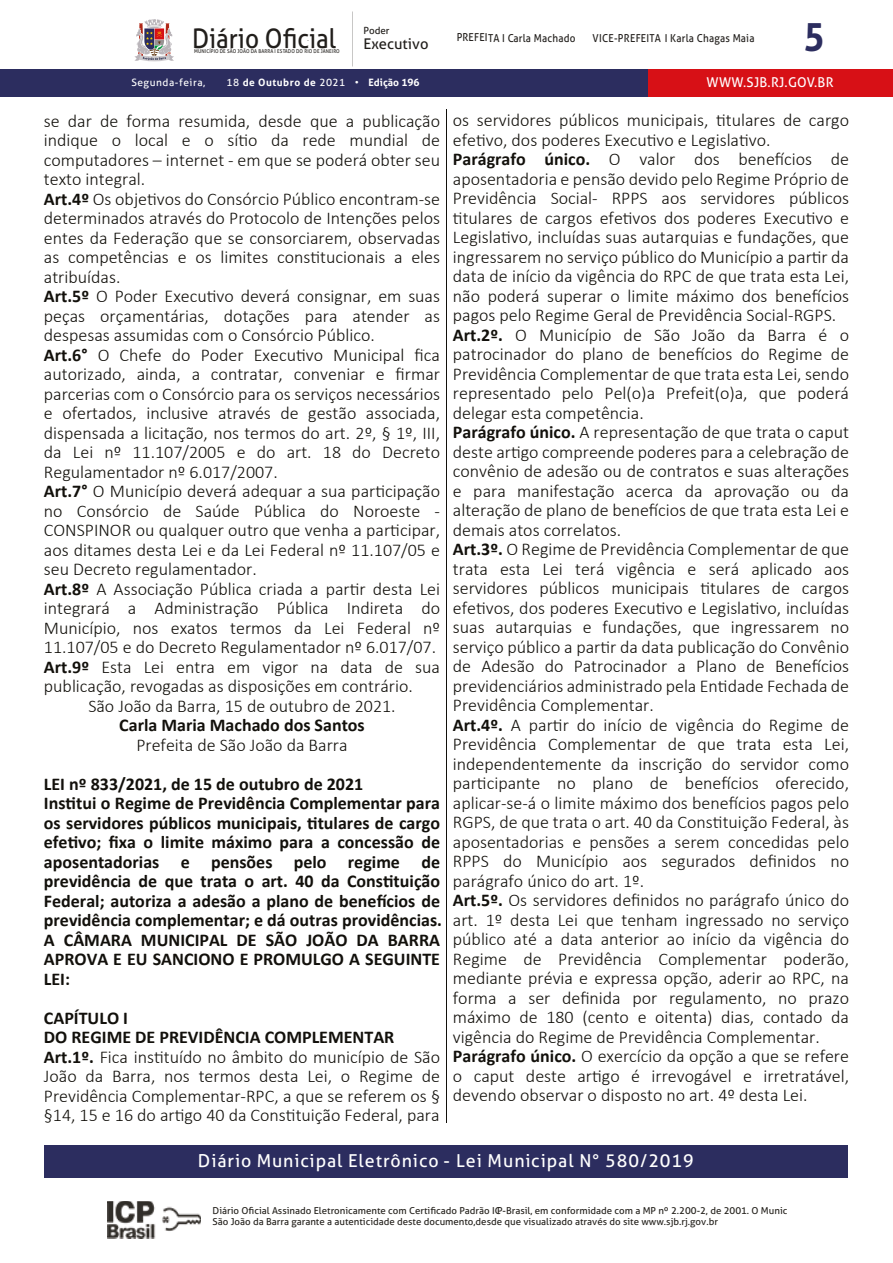
<style>
.page{position:relative;width:893px;height:1263px;background:#fff}
.page>*{position:absolute;margin:0;border:0;box-sizing:border-box;transform-origin:0 0}
.t1{font:700 39.3px "Aller";color:#2c2d5f;scale:.91 1}
.t2{font:27px "Aller";color:#211e1b;scale:.9 1}
.t3{font:300 18px/19.5px "Calibri";color:#12100b}
.t4{font:700 18px/19.5px "Calibri";color:#12100b}
.t5{font:17.85px "Aller";letter-spacing:.05em;color:#fff}
.t6{font:14.7px "Aller";color:#211e1b}
.t7{font:13.5px "Aller";letter-spacing:.02em;color:#fff}
.t8{font:10.95px "Aller";letter-spacing:.02em;color:#211e1b;scale:.91 1}
.t9{font:700 10.2px "Aller";letter-spacing:.05em;color:#fff}
.t10{font:10.2px "Aller";letter-spacing:.05em;color:#fff}
.t11{font:9.9px "Aller";color:#211e1b}
.t12{font:9.6px/11.6px "Aller";color:#26231e}
.t13{font:5.25px "Aller";letter-spacing:.02em;color:#211e1b;scale:.9 1}
.s1{font-weight:400}
.s2{font-weight:700}
</style>
<div class="page">
<hr style="left:446px;top:109px;width:1px;height:1013px;background:#12100b">
<img style="left:108px;top:1201px;width:93px;height:37px">
<div style="left:45px;top:1145px;width:803px;height:32px;background:#2c2d5f"></div>
<div style="left:0;top:69px;width:648px;height:28px;background:#2c2d5f"></div>
<div style="left:648px;top:69px;width:245px;height:28px;background:#d71016"></div>
<svg style="left:134px;top:19px;width:40px;height:42px"></svg>
<h2 class="t2" style="left:192px;top:22px;width:161px">Diário Oficial</h2>
<p class="t13" style="left:194px;top:48px;width:163px">MUNICÍPIO DE SÃO JOÃO DA BARRA I ESTADO DO RIO DE JANEIRO</p>
<p class="t11" style="left:363px;top:25px;width:28px">Poder</p>
<p class="t6" style="left:363px;top:35px;width:66px">Executivo</p>
<p class="t8" style="left:457px;top:31px;width:132px">PREFEITA I Carla Machado</p>
<p class="t8" style="left:593px;top:31px;width:179px">VICE-PREFEITA I Karla Chagas Maia</p>
<h1 class="t1" style="left:803px;top:13px;width:25px">5</h1>
<p class="t10" style="left:131px;top:76px;width:75px">Segunda-feira,</p>
<p class="t9" style="left:226px;top:76px;width:195px"><span class="s1">18</span> de Outubro de <span class="s1">2021 •</span> Edição 196</p>
<p class="t7" style="left:707px;top:74px;width:128px">WWW.SJB.RJ.GOV.BR</p>
<p class="t3" style="left:44px;top:111px;width:398px">se dar de forma resumida, desde que a publicação</p>
<p class="t3" style="left:44px;top:130px;width:398px">indique o local e o sítio da rede mundial de</p>
<p class="t3" style="left:44px;top:150px;width:398px">computadores – internet - em que se poderá obter seu</p>
<p class="t3" style="left:44px;top:169px;width:103px">texto integral.</p>
<p class="t3" style="left:44px;top:189px;width:398px"><span class="s2">Art.4º</span> Os objetivos do Consórcio Público encontram-se</p>
<p class="t3" style="left:44px;top:208px;width:398px">determinados através do Protocolo de Intenções pelos</p>
<p class="t3" style="left:44px;top:228px;width:398px">entes da Federação que se consorciarem, observadas</p>
<p class="t3" style="left:44px;top:247px;width:398px">as competências e os limites constitucionais a eles</p>
<p class="t3" style="left:44px;top:267px;width:78px">atribuídas.</p>
<p class="t3" style="left:44px;top:286px;width:398px"><span class="s2">Art.5º</span> O Poder Executivo deverá consignar, em suas</p>
<p class="t3" style="left:44px;top:306px;width:398px">peças orçamentárias, dotações para atender as</p>
<p class="t3" style="left:44px;top:325px;width:332px">despesas assumidas com o Consórcio Público.</p>
<p class="t3" style="left:44px;top:345px;width:398px"><span class="s2">Art.6°</span> O Chefe do Poder Executivo Municipal fica</p>
<p class="t3" style="left:44px;top:364px;width:398px">autorizado, ainda, a contratar, conveniar e firmar</p>
<p class="t3" style="left:44px;top:384px;width:398px">parcerias com o Consórcio para os serviços necessários</p>
<p class="t3" style="left:44px;top:403px;width:398px">e ofertados, inclusive através de gestão associada,</p>
<p class="t3" style="left:44px;top:423px;width:398px">dispensada a licitação, nos termos do art. 2º, § 1º, III,</p>
<p class="t3" style="left:44px;top:442px;width:398px">da Lei nº 11.107/2005 e do art. 18 do Decreto</p>
<p class="t3" style="left:44px;top:462px;width:235px">Regulamentador nº 6.017/2007.</p>
<p class="t3" style="left:44px;top:481px;width:398px"><span class="s2">Art.7°</span> O Município deverá adequar a sua participação</p>
<p class="t3" style="left:44px;top:501px;width:398px">no Consórcio de Saúde Pública do Noroeste -</p>
<p class="t3" style="left:44px;top:520px;width:398px">CONSPINOR ou qualquer outro que venha a participar,</p>
<p class="t3" style="left:44px;top:540px;width:398px">aos ditames desta Lei e da Lei Federal nº 11.107/05 e</p>
<p class="t3" style="left:44px;top:559px;width:214px">seu Decreto regulamentador.</p>
<p class="t3" style="left:44px;top:579px;width:398px"><span class="s2">Art.8º</span> A Associação Pública criada a partir desta Lei</p>
<p class="t3" style="left:44px;top:598px;width:398px">integrará a Administração Pública Indireta do</p>
<p class="t3" style="left:44px;top:618px;width:398px">Município, nos exatos termos da Lei Federal nº</p>
<p class="t3" style="left:44px;top:637px;width:394px">11.107/05 e do Decreto Regulamentador nº 6.017/07.</p>
<p class="t3" style="left:44px;top:657px;width:398px"><span class="s2">Art.9º</span> Esta Lei entra em vigor na data de sua</p>
<p class="t3" style="left:44px;top:676px;width:370px">publicação, revogadas as disposições em contrário.</p>
<p class="t3" style="left:88px;top:696px;width:309px">São João da Barra, 15 de outubro de 2021.</p>
<p class="t4" style="left:119px;top:715px;width:247px">Carla Maria Machado dos Santos</p>
<p class="t3" style="left:136px;top:735px;width:213px">Prefeita de São João da Barra</p>
<p class="t4" style="left:44px;top:773px;width:400px">LEI nº 833/2021, de 15 de outubro de 2021<br>Institui o Regime de Previdência Complementar para os servidores públicos municipais, titulares de cargo efetivo; fixa o limite máximo para a concessão de aposentadorias e pensões pelo regime de previdência de que trata o art. 40 da Constituição Federal; autoriza a adesão a plano de benefícios de previdência complementar; e dá outras providências.<br>A CÂMARA MUNICIPAL DE SÃO JOÃO DA BARRA APROVA E EU SANCIONO E PROMULGO A SEGUINTE LEI:</p>
<p class="t3" style="left:44px;top:1008px;width:398px"><span class="s2">CAPÍTULO I<br>DO REGIME DE PREVIDÊNCIA COMPLEMENTAR Art.1º.</span> Fica instituído no âmbito do município de São João da Barra, nos termos desta Lei, o Regime de Previdência Complementar-RPC, a que se referem os § §14, 15 e 16 do artigo 40 da Constituição Federal, para</p>
<p class="t3" style="left:453px;top:111px;width:398px">os servidores públicos municipais, titulares de cargo efetivo, dos poderes Executivo e Legislativo.<br><span class="s2">Parágrafo único.</span> O valor dos benefícios de aposentadoria e pensão devido pelo Regime Próprio de Previdência Social- RPPS aos servidores públicos titulares de cargos efetivos dos poderes Executivo e Legislativo, incluídas suas autarquias e fundações, que ingressarem no serviço público do Município a partir da data de início da vigência do RPC de que trata esta Lei, não poderá superar o limite máximo dos benefícios pagos pelo Regime Geral de Previdência Social-RGPS.<br><span class="s2">Art.2º.</span> O Município de São João da Barra é o patrocinador do plano de benefícios do Regime de Previdência Complementar de que trata esta Lei, sendo representado pelo Pel(o)a Prefeit(o)a, que poderá delegar esta competência.<br><span class="s2">Parágrafo único.</span> A representação de que trata o caput deste artigo compreende poderes para a celebração de convênio de adesão ou de contratos e suas alterações e para manifestação acerca da aprovação ou da alteração de plano de benefícios de que trata esta Lei e demais atos correlatos.<br><span class="s2">Art.3º.</span> O Regime de Previdência Complementar de que trata esta Lei terá vigência e será aplicado aos servidores públicos municipais titulares de cargos efetivos, dos poderes Executivo e Legislativo, incluídas suas autarquias e fundações, que ingressarem no serviço público a partir da data publicação do Convênio de Adesão do Patrocinador a Plano de Benefícios previdenciários administrado pela Entidade Fechada de Previdência Complementar.<br><span class="s2">Art.4º.</span> A partir do início de vigência do Regime de Previdência Complementar de que trata esta Lei, independentemente da inscrição do servidor como participante no plano de benefícios oferecido, aplicar-se-á o limite máximo dos benefícios pagos pelo RGPS, de que trata o art. 40 da Constituição Federal, às aposentadorias e pensões a serem concedidas pelo RPPS do Município aos segurados definidos no parágrafo único do art. 1º.<br><span class="s2">Art.5º.</span> Os servidores definidos no parágrafo único do art. 1º desta Lei que tenham ingressado no serviço público até a data anterior ao início da vigência do Regime de Previdência Complementar poderão, mediante prévia e expressa opção, aderir ao RPC, na forma a ser definida por regulamento, no prazo máximo de 180 (cento e oitenta) dias, contado da vigência do Regime de Previdência Complementar.<br><span class="s2">Parágrafo único.</span> O exercício da opção a que se refere o caput deste artigo é irrevogável e irretratável, devendo observar o disposto no art. 4º desta Lei.</p>
<p class="t5" style="left:198px;top:1149px;width:497px">Diário Municipal Eletrônico - Lei Municipal N° 580/2019</p>
<p class="t12" style="left:213px;top:1204px;width:576px">Diário Oficial Assinado Eletronicamente com Certificado Padrão ICP-Brasil, em conformidade com a MP nº 2.200-2, de 2001. O Munic<br>São João da Barra garante a autenticidade deste documento,desde que visualizado através do site www.sjb.rj.gov.br</p>
</div>
